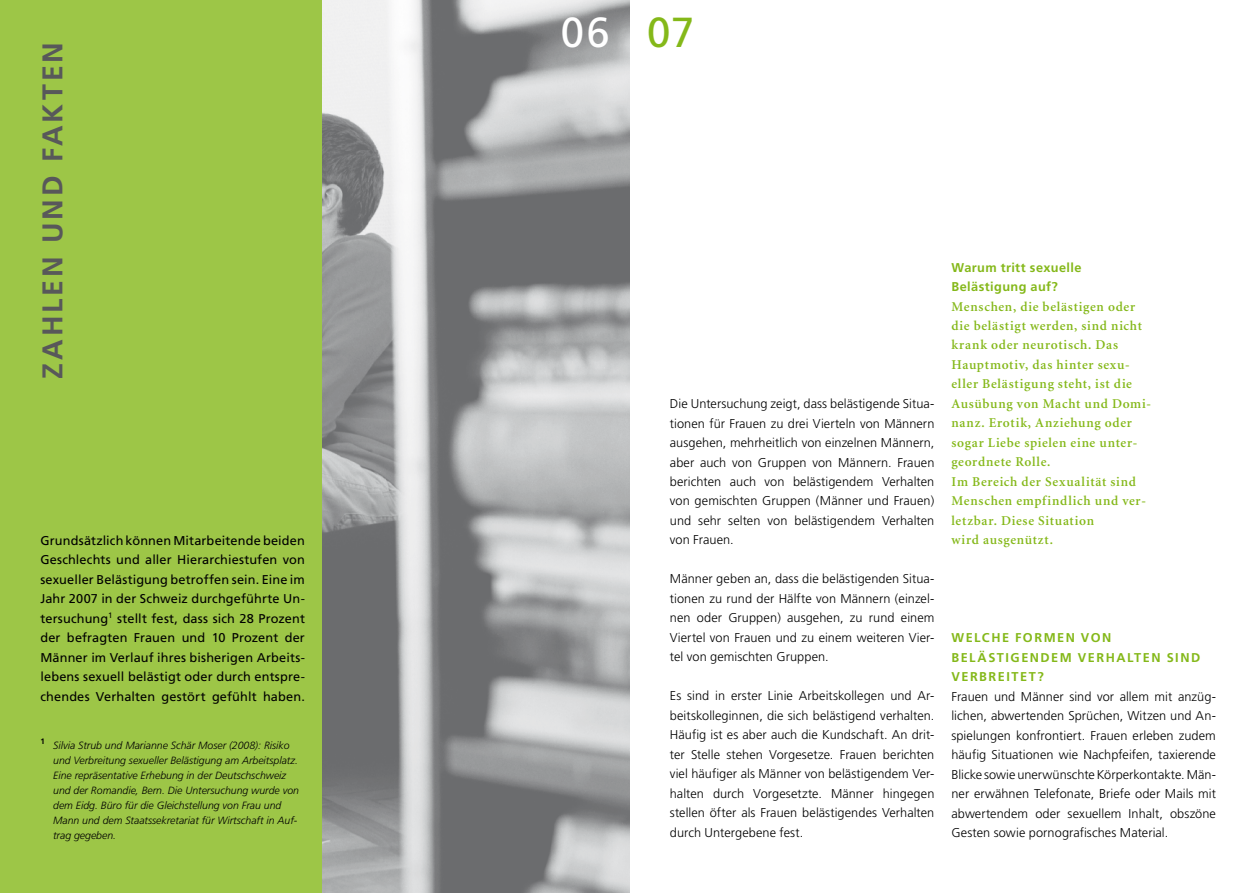
<style>
.page{position:relative;width:1259px;height:893px;background:#fff}
.page>*{position:absolute;margin:0;border:0;box-sizing:border-box;transform-origin:0 0}
.t1{font:42px "Frutiger";color:#fff}
.t2{font:700 28.5px "Frutiger";letter-spacing:.1em;color:#58585a}
.t3{font:600 13.5px/19.5px "Minion";letter-spacing:.05em;color:#84b819}
.t4{font:300 12.75px/19.5px "Frutiger";letter-spacing:.005em;color:#000;text-align:justify}
.t5{font:12.75px/19.5px "Frutiger";letter-spacing:.01em;color:#000;text-align:justify}
.t6{font:700 12.75px/19.5px "Frutiger";letter-spacing:.115em;color:#84b819}
.t7{font:700 12.75px/19.5px "Frutiger";letter-spacing:.03em;color:#84b819}
.t8{font:italic 300 10.5px/15px "Frutiger";color:#000}
.s1{color:#84b819}
</style>
<div class="page">
<img style="left:321px;top:0;width:308px;height:893px">
<div style="left:0;top:0;width:321px;height:893px;background:#9dc647"></div>
<h2 class="t2" style="left:36px;top:379px;width:339px;rotate:-90deg">ZAHLEN UND FAKTEN</h2>
<p class="t5" style="left:40px;top:530px;width:266px">Grundsätzlich können Mitarbeitende beiden Geschlechts und aller Hierarchiestufen von sexueller Belästigung betroffen sein. Eine im Jahr 2007 in der Schweiz durchgeführte Un&shy;tersuchung<sup>1</sup> stellt fest, dass sich 28 Prozent der befragten Frauen und 10 Prozent der Männer im Verlauf ihres bisherigen Arbeits&shy;lebens sexuell belästigt oder durch entspre&shy;chendes Verhalten gestört gefühlt haben.</p>
<p class="t8" style="left:53px;top:737px;width:247px;text-indent:-13px"><sup>1</sup> Silvia Strub und Marianne Schär Moser (2008): Risiko und Verbreitung sexueller Belästigung am Arbeitsplatz.<br>Eine repräsentative Erhebung in der Deutschschweiz und der Romandie, Bern. Die Untersuchung wurde von dem Eidg. Büro für die Gleichstellung von Frau und Mann und dem Staatssekretariat für Wirtschaft in Auf&shy;trag gegeben.</p>
<h1 class="t1" style="left:561px;top:7px;width:135px">06 <span class="s1">07</span></h1>
<p class="t4" style="left:670px;top:394px;width:266px">Die Untersuchung zeigt, dass belästigende Situa&shy;tionen für Frauen zu drei Vierteln von Männern ausgehen, mehrheitlich von einzelnen Männern, aber auch von Gruppen von Männern. Frauen berichten auch von belästigendem Verhalten von gemischten Gruppen (Männer und Frauen) und sehr selten von belästigendem Verhalten von Frauen.</p>
<p class="t4" style="left:670px;top:569px;width:266px">Männer geben an, dass die belästigenden Situa&shy;tionen zu rund der Hälfte von Männern (einzel&shy;nen oder Gruppen) ausgehen, zu rund einem Viertel von Frauen und zu einem weiteren Vier&shy;tel von gemischten Gruppen.</p>
<p class="t4" style="left:670px;top:686px;width:266px">Es sind in erster Linie Arbeitskollegen und Ar&shy;beitskolleginnen, die sich belästigend verhalten.<br>Häufig ist es aber auch die Kundschaft. An drit&shy;ter Stelle stehen Vorgesetze. Frauen berichten viel häufiger als Männer von belästigendem Ver&shy;halten durch Vorgesetzte. Männer hingegen stellen öfter als Frauen belästigendes Verhalten durch Untergebene fest.</p>
<p class="t7" style="left:951px;top:257px;width:131px">WARUM TRITT SEXUELLE<br>BELÄSTIGUNG AUF?</p>
<p class="t3" style="left:951px;top:297px;width:201px">Menschen, die belästigen oder die belästigt werden, sind nicht krank oder neurotisch. Das<br>Hauptmotiv, das hinter sexu&shy;eller Belästigung steht, ist die<br>Ausübung von Macht und Domi&shy;nanz. Erotik, Anziehung oder sogar Liebe spielen eine unter&shy;geordnete Rolle.<br>Im Bereich der Sexualität sind<br>Menschen empfindlich und ver&shy;letzbar. Diese Situation<br>wird ausgenützt.</p>
<p class="t6" style="left:951px;top:628px;width:249px">WELCHE FORMEN VON<br>BELÄSTIGENDEM VERHALTEN SIND<br>VERBREITET?</p>
<p class="t4" style="left:951px;top:686px;width:266px;text-align:left">Frauen und Männer sind vor allem mit anzüg&shy;lichen, abwertenden Sprüchen, Witzen und An&shy;spielungen konfrontiert. Frauen erleben zudem häufig Situationen wie Nachpfeifen, taxierende Blicke sowie unerwünschte Körperkontakte. Män--- ner erwähnen Telefonate, Briefe oder Mails mit abwertendem oder sexuellem Inhalt, obszöne Gesten sowie pornografisches Material.</p>
</div>
